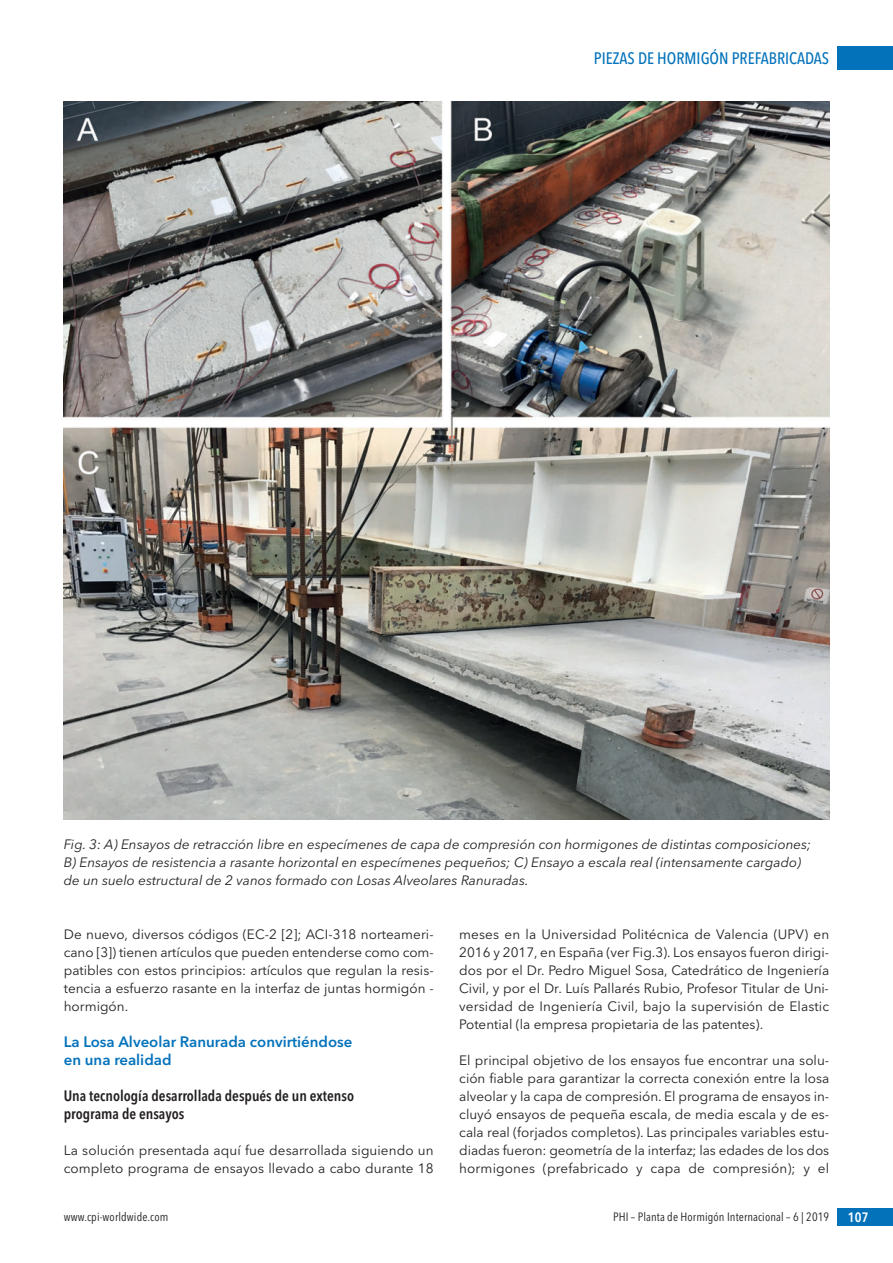
<style>
.page{position:relative;width:893px;height:1263px;background:#fff}
.page>*{position:absolute;margin:0;border:0;box-sizing:border-box;transform-origin:0 0}
.t1{font:500 16.5px "Avenir Next Condensed";color:#0372bb}
.t2{font:600 15px/18px "Avenir Next Condensed";color:#231f20}
.t3{font:600 15px "Avenir Next";color:#0372bb}
.t4{font:13.5px/18px "Avenir Next";letter-spacing:.005em;color:#231f20;text-align:justify}
.t5{font:italic 13.5px "Avenir Next";color:#231f20}
.t6{font:600 13.5px "Avenir Next Condensed";color:#fff}
.t7{font:12px "Avenir Next Condensed";letter-spacing:.01em;color:#231f20}
</style>
<div class="page">
<div style="left:838px;top:47px;width:55px;height:23px;background:#0372bb"></div>
<div style="left:838px;top:1208px;width:55px;height:18px;background:#0372bb"></div>
<img style="left:64px;top:101px;width:765px;height:718px">
<p class="t1" style="left:594px;top:51px;width:237px">PIEZAS DE HORMIGÓN PREFABRICADAS</p>
<p class="t5" style="left:64px;top:838px;width:749px">Fig. 3: A) Ensayos de retracción libre en especímenes de capa de compresión con hormigones de distintas composiciones;</p>
<p class="t5" style="left:64px;top:856px;width:739px">B) Ensayos de resistencia a rasante horizontal en especímenes pequeños; C) Ensayo a escala real (intensamente cargado)</p>
<p class="t5" style="left:64px;top:874px;width:466px">de un suelo estructural de 2 vanos formado con Losas Alveolares Ranuradas.</p>
<p class="t4" style="left:64px;top:926px;width:371px">De nuevo, diversos códigos (EC-2 [2]; ACI-318 norteameri&shy;cano [3]) tienen artículos que pueden entenderse como com&shy;patibles con estos principios: artículos que regulan la resis&shy;tencia a esfuerzo rasante en la interfaz de juntas hormigón - hormigón.</p>
<p class="t3" style="left:64px;top:1035px;width:290px">La Losa Alveolar Ranurada convirtiéndose</p>
<p class="t3" style="left:64px;top:1053px;width:109px">en una realidad</p>
<p class="t2" style="left:64px;top:1088px;width:292px">Una tecnología desarrollada después de un extenso programa de ensayos</p>
<p class="t4" style="left:64px;top:1142px;width:371px">La solución presentada aquí fue desarrollada siguiendo un completo programa de ensayos llevado a cabo durante 18</p>
<p class="t4" style="left:459px;top:926px;width:371px">meses en la Universidad Politécnica de Valencia (UPV) en 2016 y 2017, en España (ver Fig.3). Los ensayos fueron dirigi&shy;dos por el Dr. Pedro Miguel Sosa, Catedrático de Ingeniería Civil, y por el Dr. Luís Pallarés Rubio, Profesor Titular de Uni&shy;versidad de Ingeniería Civil, bajo la supervisión de Elastic Potential (la empresa propietaria de las patentes).</p>
<p class="t4" style="left:459px;top:1052px;width:371px">El principal objetivo de los ensayos fue encontrar una solu&shy;ción fiable para garantizar la correcta conexión entre la losa alveolar y la capa de compresión. El programa de ensayos in&shy;cluyó ensayos de pequeña escala, de media escala y de es&shy;cala real (forjados completos). Las principales variables estu&shy;diadas fueron: geometría de la interfaz; las edades de los dos hormigones (prefabricado y capa de compresión); y el</p>
<p class="t7" style="left:64px;top:1211px;width:106px">www.cpi-worldwide.com</p>
<p class="t7" style="left:613px;top:1211px;width:218px">PHI – Planta de Hormigón Internacional – 6 | 2019</p>
<p class="t6" style="left:848px;top:1211px;width:22px">107</p>
</div>
